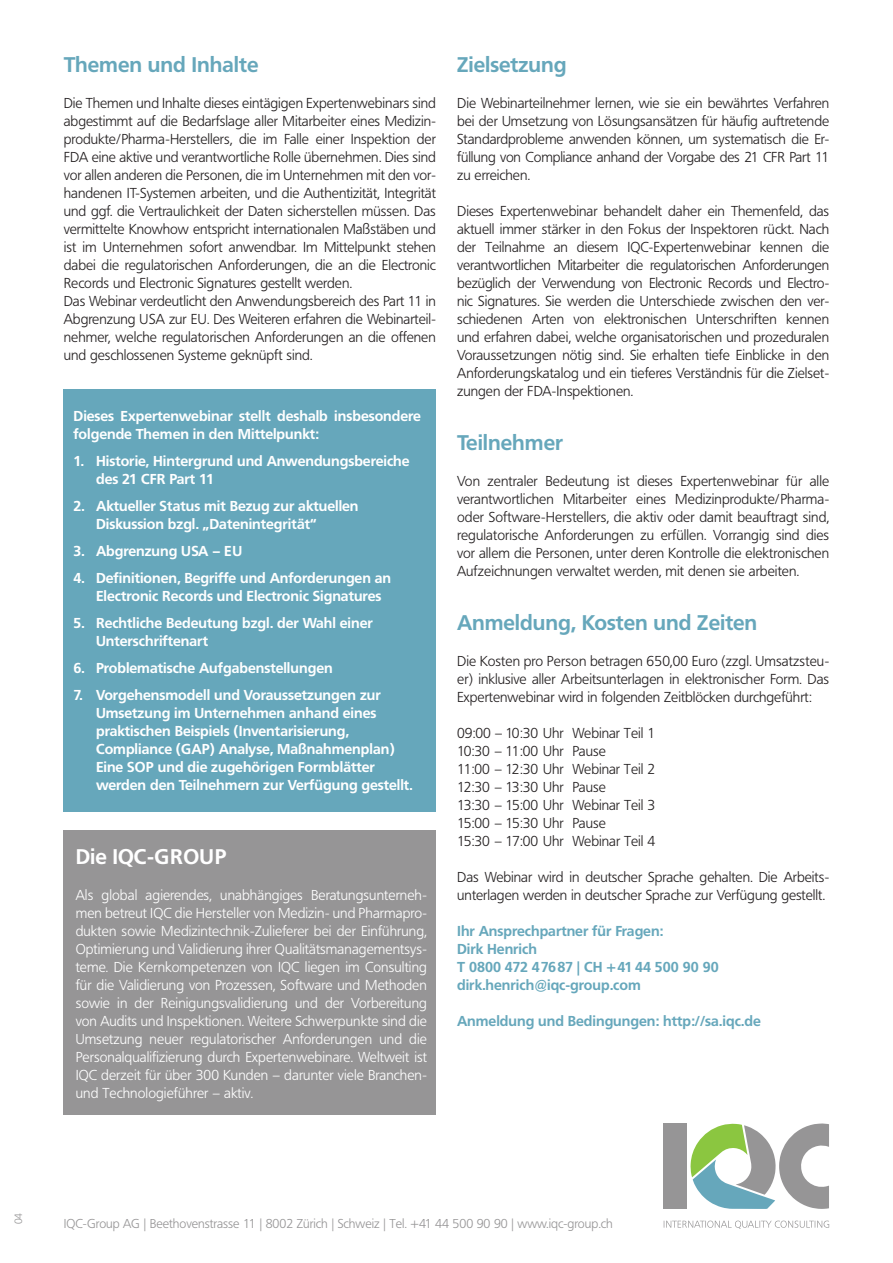
<style>
.page{position:relative;width:893px;height:1263px;background:#fff}
.page>*{position:absolute;margin:0;border:0;box-sizing:border-box;transform-origin:0 0}
.t1{font:700 21px "Frutiger BQ";color:#66a7bb}
.t2{font:700 21px "Frutiger BQ";letter-spacing:.01em;color:#fff}
.t3{font:300 14.25px/18px "Frutiger BQ";color:#231f20;text-align:justify}
.t4{font:700 14.25px/18px "Frutiger BQ";color:#fff}
.t5{font:300 14.25px/18px "Frutiger BQ";letter-spacing:.005em;color:#fff;text-align:justify}
.t6{font:700 14.25px/18px "Frutiger BQ";color:#66a7bb}
.t7{font:300 12.75px "Frutiger BQ";color:#969596}
.t8{font:300 10.5px "Frutiger BQ";color:#969596}
</style>
<div class="page">
<div style="left:64px;top:389px;width:372px;height:423px;background:#66a7bb"></div>
<div style="left:64px;top:830px;width:372px;height:285px;background:#969596"></div>
<svg style="left:664px;top:1220px;width:165px;height:9px"></svg>
<svg style="left:690px;top:1123px;width:139px;height:86px"></svg>
<div style="left:663px;top:1123px;width:24px;height:86px;background:#969596"></div>
<h1 class="t1" style="left:64px;top:52px;width:196px">Themen und Inhalte</h1>
<p class="t3" style="left:64px;top:94px;width:374px;text-align:left">Die Themen und Inhalte dieses eintägigen Expertenwebinars sind abgestimmt auf die Bedarfslage aller Mitarbeiter eines Medizin&shy;produkte/Pharma-Herstellers, die im Falle einer Inspektion der FDA eine aktive und verantwortliche Rolle übernehmen. Dies sind vor allen anderen die Personen, die im Unternehmen mit den vor&shy;handenen IT-Systemen arbeiten, und die Authentizität, Integrität und ggf. die Vertraulichkeit der Daten sicherstellen müssen. Das vermittelte Knowhow entspricht internationalen Maßstäben und ist im Unternehmen sofort anwendbar. Im Mittelpunkt stehen dabei die regulatorischen Anforderungen, die an die Electronic Records und Electronic Signatures gestellt werden.<br>Das Webinar verdeutlicht den Anwendungsbereich des Part 11 in Abgrenzung USA zur EU. Des Weiteren erfahren die Webinarteil&shy;nehmer, welche regulatorischen Anforderungen an die offenen und geschlossenen Systeme geknüpft sind.</p>
<p class="t4" style="left:74px;top:407px;width:349px">Dieses Expertenwebinar stellt deshalb insbesondere folgende Themen in den Mittelpunkt:</p>
<p class="t4" style="left:96px;top:452px;width:315px;text-indent:-23px">1. Historie, Hintergrund und Anwendungsbereiche des 21 CFR Part 11</p>
<p class="t4" style="left:96px;top:497px;width:264px;text-indent:-23px">2. Aktueller Status mit Bezug zur aktuellen<br>Diskussion bzgl. „Datenintegrität“</p>
<p class="t4" style="left:74px;top:542px;width:170px">3. Abgrenzung USA – EU</p>
<p class="t4" style="left:96px;top:569px;width:297px;text-indent:-23px">4. Definitionen, Begriffe und Anforderungen an<br>Electronic Records und Electronic Signatures</p>
<p class="t4" style="left:96px;top:614px;width:278px;text-indent:-23px">5. Rechtliche Bedeutung bzgl. der Wahl einer<br>Unterschriftenart</p>
<p class="t4" style="left:74px;top:659px;width:261px">6. Problematische Aufgabenstellungen</p>
<p class="t4" style="left:96px;top:686px;width:318px;text-indent:-23px">7. Vorgehensmodell und Voraussetzungen zur Umsetzung im Unternehmen anhand eines praktischen Beispiels (Inventarisierung, Compliance (GAP) Analyse, Maßnahmenplan)<br>Eine SOP und die zugehörigen Formblätter werden den Teilnehmern zur Verfügung gestellt.</p>
<h1 class="t2" style="left:76px;top:844px;width:152px">Die IQC-GROUP</h1>
<p class="t5" style="left:76px;top:886px;width:353px">Als global agierendes, unabhängiges Beratungsunterneh&shy;men betreut IQC die Hersteller von Medizin- und Pharmapro&shy;dukten sowie Medizintechnik-Zulieferer bei der Einführung, Optimierung und Validierung ihrer Qualitätsmanagementsys&shy;teme. Die Kernkompetenzen von IQC liegen im Consulting für die Validierung von Prozessen, Software und Methoden sowie in der Reinigungsvalidierung und der Vorbereitung von Audits und Inspektionen. Weitere Schwerpunkte sind die Umsetzung neuer regulatorischer Anforderungen und die Personalqualifizierung durch Expertenwebinare. Weltweit ist IQC derzeit für über 300 Kunden – darunter viele Branchen&shy;und Technologieführer – aktiv.</p>
<h1 class="t1" style="left:457px;top:52px;width:111px">Zielsetzung</h1>
<p class="t3" style="left:457px;top:94px;width:374px">Die Webinarteilnehmer lernen, wie sie ein bewährtes Verfahren bei der Umsetzung von Lösungsansätzen für häufig auftretende Standardprobleme anwenden können, um systematisch die Er&shy;füllung von Compliance anhand der Vorgabe des 21 CFR Part 11 zu erreichen.</p>
<p class="t3" style="left:457px;top:202px;width:374px">Dieses Expertenwebinar behandelt daher ein Themenfeld, das aktuell immer stärker in den Fokus der Inspektoren rückt. Nach der Teilnahme an diesem IQC-Expertenwebinar kennen die verantwortlichen Mitarbeiter die regulatorischen Anforderungen bezüglich der Verwendung von Electronic Records und Electro&shy;nic Signatures. Sie werden die Unterschiede zwischen den ver&shy;schiedenen Arten von elektronischen Unterschriften kennen und erfahren dabei, welche organisatorischen und prozeduralen Voraussetzungen nötig sind. Sie erhalten tiefe Einblicke in den Anforderungskatalog und ein tieferes Verständnis für die Zielset&shy;zungen der FDA-Inspektionen.</p>
<h1 class="t1" style="left:457px;top:430px;width:107px">Teilnehmer</h1>
<p class="t3" style="left:457px;top:472px;width:374px">Von zentraler Bedeutung ist dieses Expertenwebinar für alle verantwortlichen Mitarbeiter eines Medizinprodukte/Pharma&shy;oder Software-Herstellers, die aktiv oder damit beauftragt sind, regulatorische Anforderungen zu erfüllen. Vorrangig sind dies vor allem die Personen, unter deren Kontrolle die elektronischen Aufzeichnungen verwaltet werden, mit denen sie arbeiten.</p>
<h1 class="t1" style="left:457px;top:610px;width:302px">Anmeldung, Kosten und Zeiten</h1>
<p class="t3" style="left:457px;top:652px;width:374px">Die Kosten pro Person betragen 650,00 Euro (zzgl. Umsatzsteu&shy;er) inklusive aller Arbeitsunterlagen in elektronischer Form. Das Expertenwebinar wird in folgenden Zeitblöcken durchgeführt:</p>
<p class="t3" style="left:457px;top:724px;width:200px;text-align:left">09:00 – 10:30 Uhr Webinar Teil 1<br>10:30 – 11:00 Uhr Pause<br>11:00 – 12:30 Uhr Webinar Teil 2<br>12:30 – 13:30 Uhr Pause<br>13:30 – 15:00 Uhr Webinar Teil 3<br>15:00 – 15:30 Uhr Pause<br>15:30 – 17:00 Uhr Webinar Teil 4</p>
<p class="t3" style="left:457px;top:868px;width:374px">Das Webinar wird in deutscher Sprache gehalten. Die Arbeits&shy;unterlagen werden in deutscher Sprache zur Verfügung gestellt.</p>
<p class="t6" style="left:457px;top:922px;width:263px">Ihr Ansprechpartner für Fragen:<br>Dirk Henrich<br>T 0800 472 47687 | CH +41 44 500 90 90 dirk.henrich@iqc-group.com</p>
<p class="t6" style="left:457px;top:1012px;width:305px">Anmeldung und Bedingungen: http://sa.iqc.de</p>
<p class="t8" style="left:12px;top:1224px;width:13px;rotate:-90deg">04</p>
<p class="t7" style="left:64px;top:1216px;width:550px">IQC-Group AG | Beethovenstrasse 11 | 8002 Zürich | Schweiz | Tel. +41 44 500 90 90 | www.iqc-group.ch</p>
</div>
